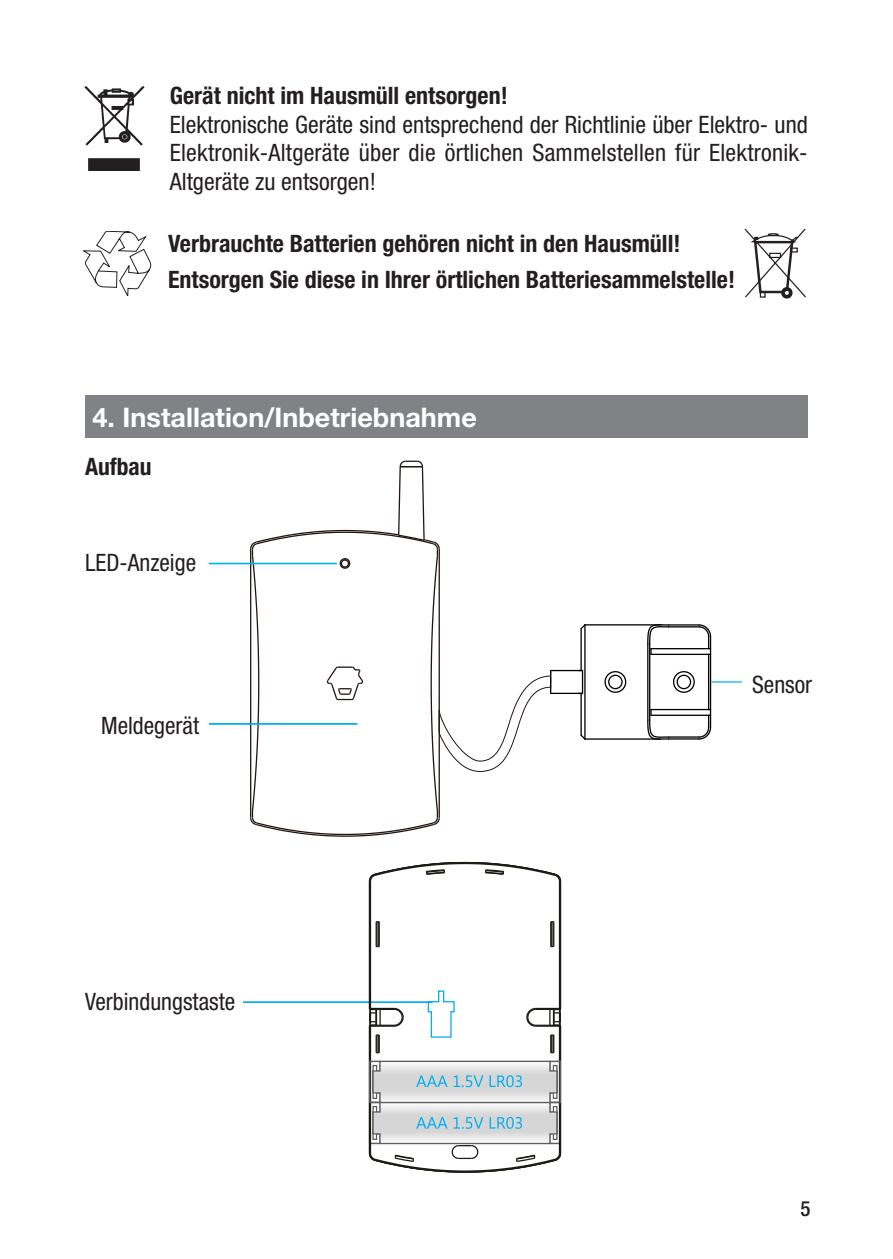
<style>
.page{position:relative;width:893px;height:1259px;background:#fff}
.page>*{position:absolute;margin:0;border:0;box-sizing:border-box;transform-origin:0 0}
.t1{font:700 27px "Helvetica Neue LT";color:#fff}
.t2{font:condensed 24px/28.8px "Helvetica Neue LT";color:#231f20;text-align:justify}
.t3{font:700 condensed 24px/36px "Helvetica Neue LT";color:#231f20}
.t4{font:500 condensed 21px "Helvetica Neue LT";color:#231f20}
</style>
<div class="page">
<hr style="left:209px;top:723px;width:148px;height:2px;background:#00aeef">
<hr style="left:209px;top:563px;width:128px;height:1px;background:#00aeef">
<hr style="left:711px;top:681px;width:31px;height:1px;background:#00aeef">
<div style="left:608px;top:674px;width:15px;height:15px;border:1px solid #050303;border-radius:50%"></div>
<div style="left:677px;top:674px;width:14px;height:15px;border:1px solid #050303;border-radius:50%"></div>
<div style="left:673px;top:671px;width:22px;height:22px;border:1px solid #050303;border-radius:50%"></div>
<div style="left:604px;top:671px;width:22px;height:22px;border:1px solid #050303;border-radius:50%"></div>
<hr style="left:710px;top:654px;width:1px;height:55px;background:#050303">
<hr style="left:708px;top:654px;width:1px;height:55px;background:#050303">
<hr style="left:649px;top:644px;width:1px;height:76px;background:#050303">
<hr style="left:647px;top:644px;width:1px;height:76px;background:#050303">
<hr style="left:585px;top:738px;width:75px;height:1px;background:#050303">
<hr style="left:669px;top:738px;width:30px;height:1px;background:#050303">
<hr style="left:669px;top:736px;width:30px;height:1px;background:#050303">
<svg style="left:646px;top:709px;width:24px;height:31px"></svg>
<svg style="left:580px;top:735px;width:7px;height:5px"></svg>
<hr style="left:584px;top:625px;width:2px;height:114px;background:#050303">
<hr style="left:580px;top:693px;width:2px;height:42px;background:#050303">
<hr style="left:580px;top:628px;width:2px;height:42px;background:#050303">
<svg style="left:580px;top:624px;width:7px;height:6px"></svg>
<svg style="left:646px;top:624px;width:24px;height:30px"></svg>
<hr style="left:669px;top:626px;width:30px;height:1px;background:#050303">
<hr style="left:669px;top:624px;width:30px;height:1px;background:#050303">
<hr style="left:585px;top:624px;width:75px;height:1px;background:#050303">
<hr style="left:551px;top:693px;width:30px;height:1px;background:#050303">
<hr style="left:551px;top:670px;width:30px;height:1px;background:#050303">
<svg style="left:249px;top:460px;width:303px;height:377px"></svg>
<svg style="left:698px;top:709px;width:14px;height:31px"></svg>
<svg style="left:698px;top:624px;width:14px;height:30px"></svg>
<hr style="left:651px;top:714px;width:59px;height:2px;background:#050303">
<hr style="left:651px;top:709px;width:59px;height:1px;background:#050303">
<hr style="left:651px;top:653px;width:59px;height:2px;background:#050303">
<hr style="left:651px;top:648px;width:59px;height:1px;background:#050303">
<svg style="left:577px;top:669px;width:7px;height:25px"></svg>
<img style="left:84px;top:86px;width:60px;height:85px">
<svg style="left:83px;top:231px;width:68px;height:65px"></svg>
<svg style="left:744px;top:228px;width:62px;height:71px"></svg>
<div style="left:781px;top:287px;width:11px;height:11px;border:4px solid #231f20;border-radius:50%"></div>
<div style="left:85px;top:395px;width:723px;height:43px;background:#808285"></div>
<hr style="left:243px;top:1001px;width:190px;height:2px;background:#00aeef">
<hr style="left:369px;top:881px;width:1px;height:127px;background:#1c1a15">
<hr style="left:369px;top:1026px;width:1px;height:127px;background:#1c1a15">
<hr style="left:370px;top:1025px;width:1px;height:128px;background:#1c1a15">
<hr style="left:370px;top:881px;width:1px;height:128px;background:#1c1a15">
<hr style="left:378px;top:921px;width:2px;height:25px;background:#1c1a15">
<svg style="left:376px;top:1034px;width:4px;height:19px"></svg>
<svg style="left:376px;top:921px;width:3px;height:26px"></svg>
<svg style="left:550px;top:921px;width:4px;height:26px"></svg>
<svg style="left:550px;top:1034px;width:4px;height:19px"></svg>
<hr style="left:559px;top:1025px;width:1px;height:128px;background:#1c1a15">
<hr style="left:559px;top:881px;width:1px;height:128px;background:#1c1a15">
<hr style="left:560px;top:881px;width:1px;height:127px;background:#1c1a15">
<hr style="left:560px;top:1026px;width:1px;height:127px;background:#1c1a15">
<svg style="left:368px;top:861px;width:194px;height:21px"></svg>
<svg style="left:368px;top:1007px;width:36px;height:20px"></svg>
<svg style="left:526px;top:1007px;width:36px;height:20px"></svg>
<svg style="left:427px;top:990px;width:28px;height:48px"></svg>
<svg style="left:368px;top:1060px;width:194px;height:113px"></svg>
<p class="t3" style="left:170px;top:77px;width:339px">Gerät nicht im Hausmüll entsorgen!</p>
<p class="t2" style="left:170px;top:109px;width:639px">Elektronische Geräte sind entsprechend der Richtlinie über Elektro- und Elektronik-Altgeräte über die örtlichen Sammelstellen für Elektronik-Altgeräte zu entsorgen!</p>
<p class="t3" style="left:168px;top:225px;width:568px">Verbrauchte Batterien gehören nicht in den Hausmüll!<br>Entsorgen Sie diese in Ihrer örtlichen Batteriesammelstelle!</p>
<p class="t1" style="left:93px;top:401px;width:386px">4. Installation/Inbetriebnahme</p>
<p class="t3" style="left:85px;top:448px;width:68px">Aufbau</p>
<p class="t2" style="left:85px;top:548px;width:113px">LED-Anzeige</p>
<p class="t2" style="left:101px;top:710px;width:99px">Meldegerät</p>
<p class="t2" style="left:85px;top:987px;width:152px">Verbindungstaste</p>
<p class="t2" style="left:752px;top:670px;width:62px">Sensor</p>
<p class="t4" style="left:800px;top:1196px;width:12px">5</p>
</div>
